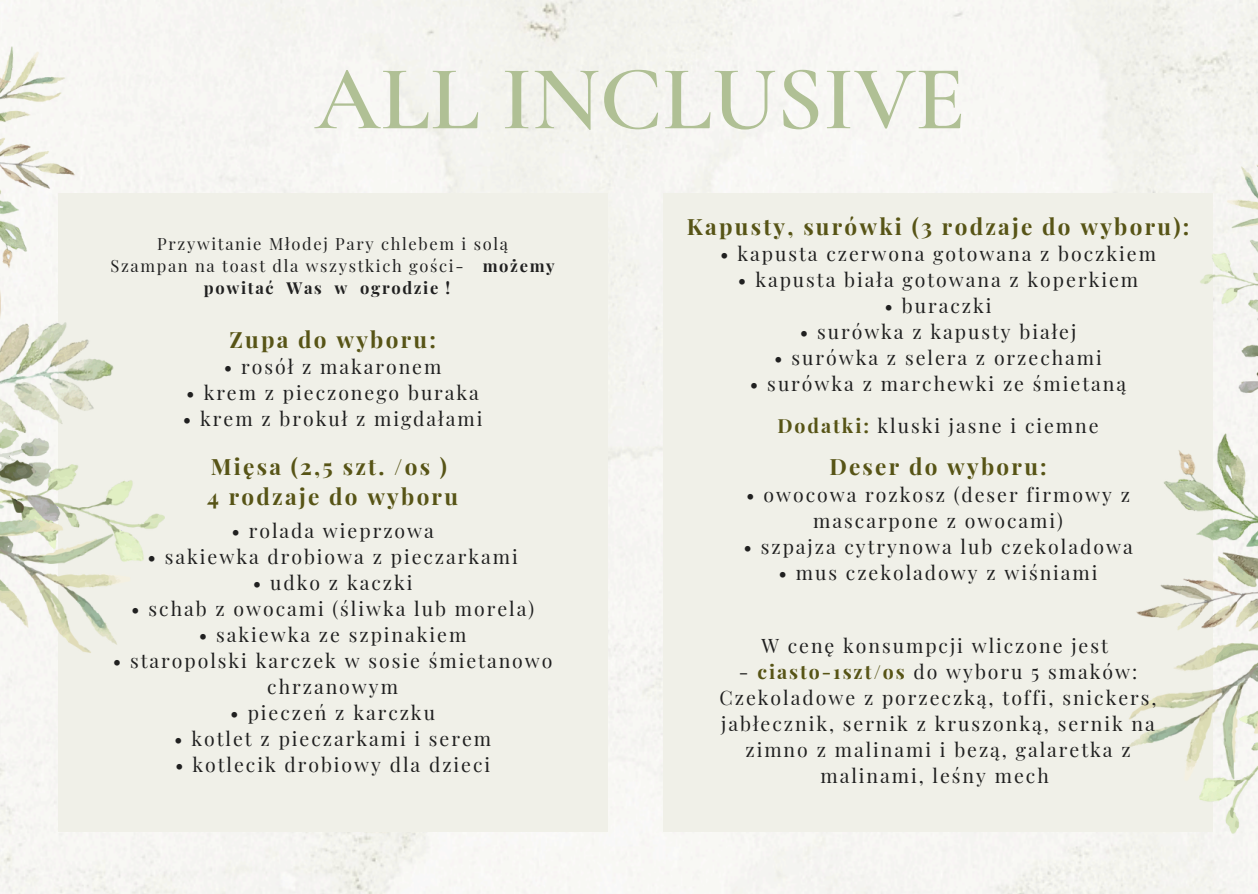
<style>
.page{position:relative;width:1258px;height:894px;background:#fff}
.page>*{position:absolute;margin:0;border:0;box-sizing:border-box;transform-origin:0 0}
.t1{font:600 91.8px "Cormorant Garamond";color:#b0c095}
.t2{font:700 22.5px/30px "Playfair Display";letter-spacing:.1em;color:#575416}
.t3{font:19.5px/26.1px "Playfair Display";letter-spacing:.1em;color:#202020;text-align:center}
.t4{font:16.5px/21.9px "Playfair Display";letter-spacing:.1em;color:#202020}
.s1{font-weight:700}
.s2{font-weight:700;color:#575416}
</style>
<div class="page">
<div style="left:58px;top:193px;width:549px;height:638px;background:#f0f0e8"></div>
<div style="left:663px;top:193px;width:550px;height:638px;background:#f0f0e8"></div>
<img style="left:0;top:0;width:165px;height:697px">
<img style="left:1128px;top:123px;width:130px;height:713px">
<p class="t1" style="left:315px;top:43px;width:652px">ALL INCLUSIVE</p>
<p class="t4" style="left:157px;top:232px;width:352px">Przywitanie Młodej Pary chlebem i solą</p>
<p class="t4" style="left:204px;top:254px;width:352px;text-indent:-93px">Szampan na toast dla wszystkich gości- <span class="s1">możemy powitać Was w ogrodzie !</span></p>
<h2 class="t2" style="left:229px;top:324px;width:208px">Zupa do wyboru:</h2>
<h3 class="t3" style="left:224px;top:352px;width:219px">• rosół z makaronem</h3>
<h3 class="t3" style="left:186px;top:378px;width:294px">• krem z pieczonego buraka</h3>
<h3 class="t3" style="left:183px;top:404px;width:301px">• krem z brokuł z migdałami</h3>
<h3 class="t2" style="left:207px;top:450px;width:252px">Mięsa (2,5 szt. /os )<br>4 rodzaje do wyboru</h3>
<h2 class="t3" style="left:231px;top:517px;width:204px">• rolada wieprzowa</h2>
<h2 class="t3" style="left:147px;top:543px;width:372px">• sakiewka drobiowa z pieczarkami</h2>
<h2 class="t3" style="left:253px;top:569px;width:161px">• udko z kaczki</h2>
<h2 class="t3" style="left:131px;top:595px;width:404px">• schab z owocami (śliwka lub morela)</h2>
<h2 class="t3" style="left:199px;top:621px;width:269px">• sakiewka ze szpinakiem</h2>
<h2 class="t3" style="left:113px;top:647px;width:441px">• staropolski karczek w sosie śmietanowo chrzanowym</h2>
<h2 class="t3" style="left:230px;top:699px;width:206px">• pieczeń z karczku</h2>
<h2 class="t3" style="left:174px;top:725px;width:319px">• kotlet z pieczarkami i serem</h2>
<h2 class="t3" style="left:175px;top:751px;width:317px">• kotlecik drobiowy dla dzieci</h2>
<h3 class="t2" style="left:687px;top:210px;width:504px">Kapusty, surówki (3 rodzaje do wyboru):</h3>
<h3 class="t3" style="left:720px;top:240px;width:437px">• kapusta czerwona gotowana z boczkiem</h3>
<h3 class="t3" style="left:738px;top:266px;width:402px">• kapusta biała gotowana z koperkiem</h3>
<h3 class="t3" style="left:884px;top:292px;width:108px">• buraczki</h3>
<h3 class="t3" style="left:800px;top:318px;width:278px">• surówka z kapusty białej</h3>
<h3 class="t3" style="left:774px;top:344px;width:329px">• surówka z selera z orzechami</h3>
<h3 class="t3" style="left:750px;top:370px;width:378px">• surówka z marchewki ze śmietaną</h3>
<h2 class="t3" style="left:777px;top:411px;width:323px"><span class="s2">Dodatki:</span> kluski jasne i ciemne</h2>
<h3 class="t2" style="left:829px;top:450px;width:219px">Deser do wyboru:</h3>
<h3 class="t3" style="left:746px;top:481px;width:385px">• owocowa rozkosz (deser firmowy z mascarpone z owocami)</h3>
<h3 class="t3" style="left:743px;top:533px;width:391px">• szpajza cytrynowa lub czekoladowa</h3>
<h3 class="t3" style="left:778px;top:559px;width:321px">• mus czekoladowy z wiśniami</h3>
<h2 class="t3" style="left:761px;top:631px;width:348px">W cenę konsumpcji wliczone jest</h2>
<h2 class="t3" style="left:719px;top:657px;width:438px">- <span class="s2">ciasto-1szt/os</span> do wyboru 5 smaków:<br>Czekoladowe z porzeczką, toffi, snickers, jabłecznik, sernik z kruszonką, sernik na zimno z malinami i bezą, galaretka z malinami, leśny mech</h2>
</div>
